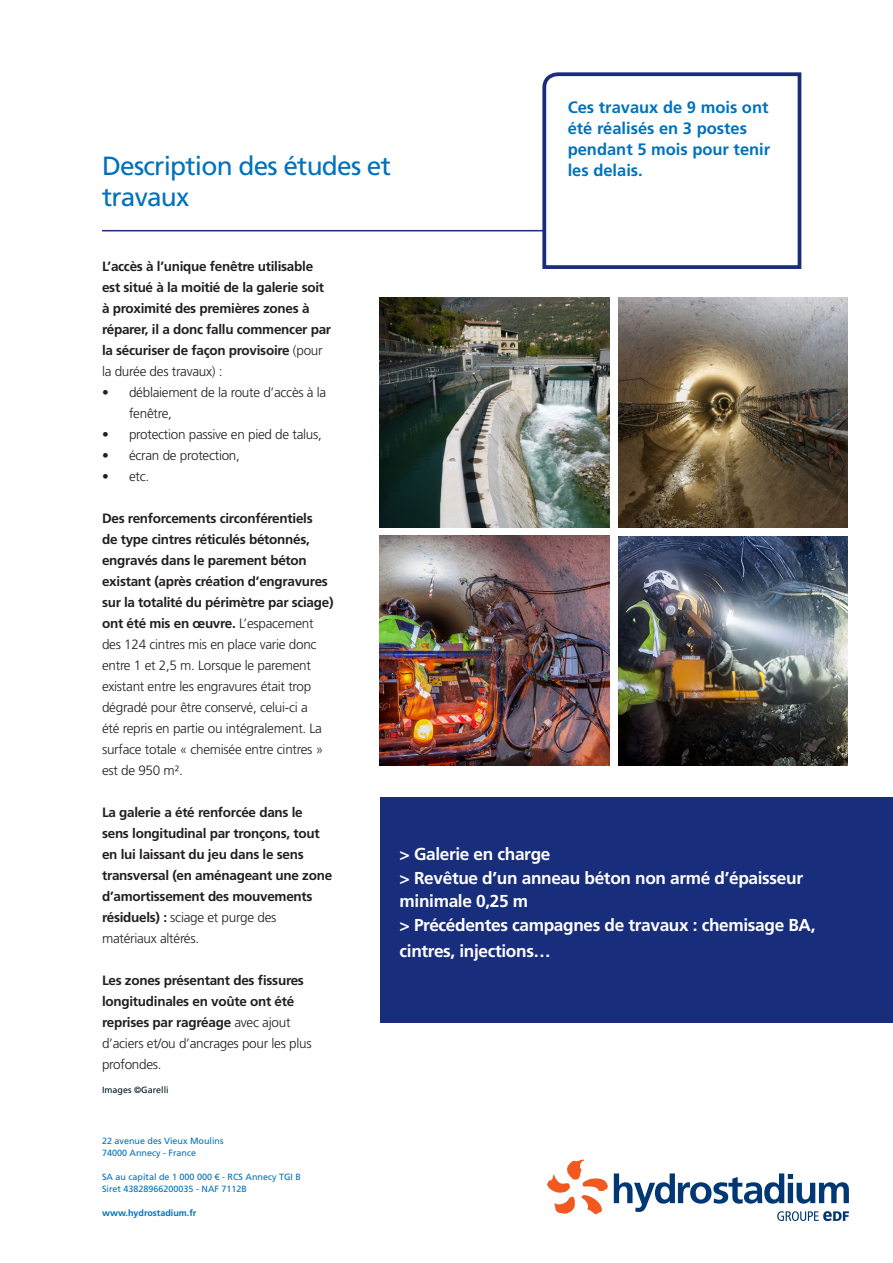
<style>
.page{position:relative;width:893px;height:1263px;background:#fff}
.page>*{position:absolute;margin:0;border:0;box-sizing:border-box;transform-origin:0 0}
.t1{font:26.25px "Frutiger LT Std";letter-spacing:-.03em;color:#0072bc}
.t2{font:700 17.25px/26.2px "Frutiger LT Std";letter-spacing:-.02em;color:#fff}
.t3{font:700 16.5px/21px "Frutiger LT Std";color:#0072bc}
.t4{font:700 13.5px/21px "Frutiger LT Std";letter-spacing:-.02em;color:#231f20}
.t5{font:300 13.5px/21px "Frutiger LT Std";letter-spacing:-.02em;color:#231f20}
.t6{font:9px "Frutiger LT Std";color:#0072bc}
.t7{font:700 9px "Frutiger LT Std";color:#0072bc}
.t8{font:9px "Frutiger LT Std";color:#011622}
.s1{font-weight:300}
.s2{font-weight:700}
</style>
<div class="page">
<hr style="left:102px;top:230px;width:655px;height:1px;background:#182d7c">
<svg style="left:541px;top:72px;width:261px;height:197px"></svg>
<img style="left:380px;top:298px;width:230px;height:229px">
<img style="left:380px;top:536px;width:230px;height:229px">
<img style="left:618px;top:298px;width:230px;height:229px">
<img style="left:618px;top:537px;width:230px;height:228px">
<div style="left:380px;top:797px;width:513px;height:225px;background:#182d7c"></div>
<svg style="left:547px;top:1159px;width:61px;height:55px"></svg>
<svg style="left:614px;top:1173px;width:235px;height:48px"></svg>
<p class="t1" style="left:102px;top:150px;width:290px">Description des études et</p>
<p class="t1" style="left:102px;top:181px;width:89px">travaux</p>
<p class="t3" style="left:568px;top:97px;width:204px">Ces travaux de 9 mois ont été réalisés en 3 postes pendant 5 mois pour tenir les delais.</p>
<p class="t4" style="left:102px;top:255px;width:231px">L’accès à l’unique fenêtre utilisable est situé à la moitié de la galerie soit à proximité des premières zones à réparer, il a donc fallu commencer par la sécuriser de façon provisoire <span class="s1">(pour la durée des travaux) :</span></p>
<p class="t5" style="left:129px;top:382px;width:199px;text-indent:-27px">• déblaiement de la route d’accès à la fenêtre,</p>
<p class="t5" style="left:102px;top:424px;width:221px">• protection passive en pied de talus,</p>
<p class="t5" style="left:102px;top:445px;width:139px">• écran de protection,</p>
<p class="t5" style="left:102px;top:466px;width:49px">• etc.</p>
<p class="t5" style="left:102px;top:508px;width:233px"><span class="s2">Des renforcements circonférentiels<br>de type cintres réticulés bétonnés, engravés dans le parement béton existant (après création d’engravures sur la totalité du périmètre par sciage) ont été mis en œuvre.</span> L’espacement des 124 cintres mis en place varie donc entre 1 et 2,5 m. Lorsque le parement existant entre les engravures était trop dégradé pour être conservé, celui-ci a<br>été repris en partie ou intégralement. La surface totale « chemisée entre cintres » est de 950 m².</p>
<p class="t4" style="left:102px;top:801px;width:232px">La galerie a été renforcée dans le sens longitudinal par tronçons, tout en lui laissant du jeu dans le sens transversal (en aménageant une zone d’amortissement des mouvements résiduels) : <span class="s1">sciage et purge des matériaux altérés.</span></p>
<p class="t4" style="left:102px;top:969px;width:211px">Les zones présentant des fissures longitudinales en voûte ont été reprises par ragréage <span class="s1">avec ajout d’aciers et/ou d’ancrages pour les plus profondes.</span></p>
<p class="t8" style="left:102px;top:1084px;width:68px">Images ©Garelli</p>
<p class="t6" style="left:102px;top:1135px;width:123px">22 avenue des Vieux Moulins</p>
<p class="t6" style="left:102px;top:1147px;width:96px">74000 Annecy - France</p>
<p class="t6" style="left:102px;top:1171px;width:201px">SA au capital de 1 000 000 € - RCS Annecy TGI B</p>
<p class="t6" style="left:102px;top:1183px;width:147px">Siret 43828966200035 - NAF 7112B</p>
<p class="t7" style="left:102px;top:1207px;width:96px">www.hydrostadium.fr</p>
<p class="t2" style="left:400px;top:841px;width:152px">&gt; Galerie en charge</p>
<p class="t2" style="left:400px;top:865px;width:405px">&gt; Revêtue d’un anneau béton non armé d’épaisseur</p>
<p class="t2" style="left:400px;top:888px;width:130px">minimale 0,25 m</p>
<p class="t2" style="left:400px;top:912px;width:417px">&gt; Précédentes campagnes de travaux : chemisage BA, cintres, injections…</p>
</div>
